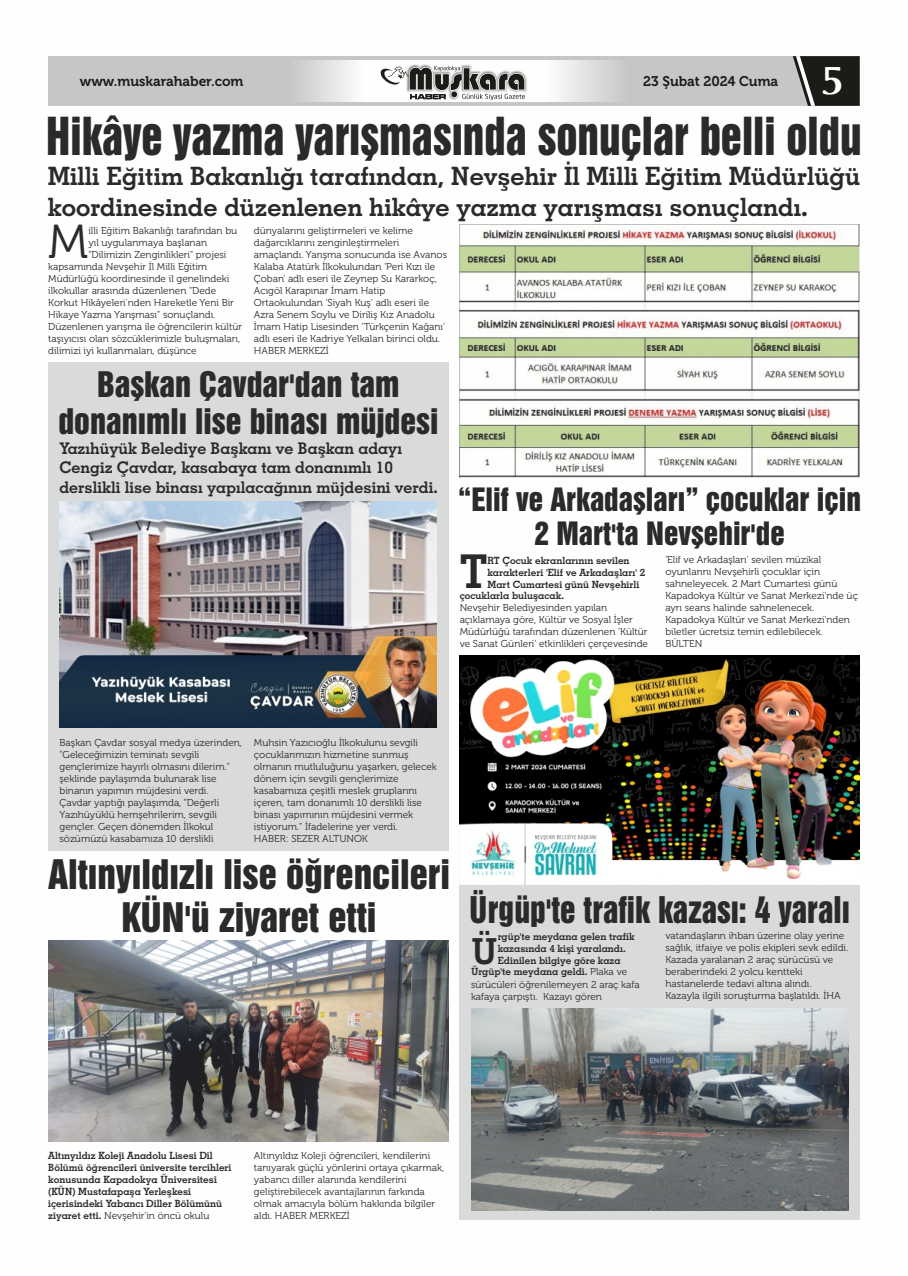
<style>
.page{position:relative;width:908px;height:1276px;background:#fff}
.page>*{position:absolute;margin:0;border:0;box-sizing:border-box;transform-origin:0 0}
.t1{font:47.8px "Swiss 921 BT";color:#2b2a29;scale:.9 1}
.t2{font:47.5px "Museo 300";color:#2b2a29}
.t3{font:46.7px "Geometric Slabserif 703 Bold BT";color:#2b2a29}
.t4{font:700 40.3px "Optima";color:#fefefe}
.t5{font:37.2px/42.9px "Swiss 921 BT";color:#2b2a29;text-align:center}
.t6{font:35.9px "Geometric Slabserif 703 Bold BT";color:#2b2a29}
.t7{font:33.6px "Swiss 921 BT";color:#2b2a29;scale:.94 1}
.t8{font:32.2px/37.1px "Swiss 921 BT";color:#2b2a29;text-align:center}
.t9{font:29.4px/33.9px "Swiss 921 BT";color:#2b2a29;text-align:center}
.t10{font:25.3px/30.3px "Geometric Slabserif 703 Bold BT";color:#2b2a29}
.t11{font:16.1px/19.3px "Geometric Slabserif 703 Bold BT";color:#2b2a29}
.t12{font:14px "Museo 700";color:#1c1b17}
.t13{font:10px/12px "Museo 300";color:#2b2a29}
.t14{font:10px/12px "Geometric Slabserif 703 Bold BT";color:#2b2a29}
.s1{font-family:"Museo 300"}
.s2{font-family:"Geometric Slabserif 703 Bold BT"}
</style>
<div class="page">
<div style="left:48px;top:56px;width:811px;height:50px;background:#c5c6c6"></div>
<img style="left:303px;top:60px;width:310px;height:42px">
<svg style="left:792px;top:56px;width:67px;height:50px;background:#3f3e3b"></svg>
<img style="left:406px;top:65px;width:121px;height:35px">
<svg style="left:379px;top:66px;width:146px;height:36px;background:#a6a6a4"></svg>
<img style="left:459px;top:224px;width:400px;height:253px">
<div style="left:459px;top:884px;width:400px;height:335px;background:#d9dada"></div>
<div style="left:48px;top:362px;width:400px;height:488px;background:#d9dada"></div>
<img style="left:60px;top:501px;width:377px;height:227px">
<img style="left:48px;top:941px;width:400px;height:200px">
<img style="left:459px;top:656px;width:400px;height:228px">
<img style="left:471px;top:1008px;width:377px;height:202px">
<h3 class="t12" style="left:80px;top:75px;width:165px">www.muskarahaber.com</h3>
<h3 class="t12" style="left:643px;top:75px;width:136px">23 Şubat 2024 Cuma</h3>
<h3 class="t4" style="left:820px;top:63px;width:26px">5</h3>
<h1 class="t1" style="left:46px;top:119px;width:907px">Hikâye yazma yarışmasında sonuçlar belli oldu</h1>
<h3 class="t10" style="left:48px;top:164px;width:813px">Milli Eğitim Bakanlığı tarafından, Nevşehir İl Milli Eğitim Müdürlüğü koordinesinde düzenlenen hikâye yazma yarışması sonuçlandı.</h3>
<h2 class="t2" style="left:48px;top:222px;width:42px">M</h2>
<p class="t13" style="left:88px;top:225px;width:150px">illi Eğitim Bakanlığı tarafından bu</p>
<p class="t13" style="left:88px;top:237px;width:120px">yıl uygulanmaya başlanan</p>
<p class="t13" style="left:88px;top:249px;width:139px">"Dilimizin Zenginlikleri" projesi</p>
<p class="t13" style="left:48px;top:261px;width:160px">kapsamında Nevşehir İl Milli Eğitim</p>
<p class="t13" style="left:48px;top:273px;width:182px">Müdürlüğü koordinesinde il genelindeki</p>
<p class="t13" style="left:48px;top:285px;width:169px">ilkokullar arasında düzenlenen "Dede</p>
<p class="t13" style="left:48px;top:297px;width:187px">Korkut Hikâyeleri'nden Hareketle Yeni Bir</p>
<p class="t13" style="left:48px;top:309px;width:168px">Hikaye Yazma Yarışması" sonuçlandı.</p>
<p class="t13" style="left:48px;top:321px;width:195px">Düzenlenen yarışma ile öğrencilerin kültür</p>
<p class="t13" style="left:48px;top:333px;width:193px">taşıyıcısı olan sözcüklerimizle buluşmaları,</p>
<p class="t13" style="left:48px;top:345px;width:150px">dilimizi iyi kullanmaları, düşünce</p>
<p class="t13" style="left:254px;top:225px;width:194px">dünyalarını geliştirmeleri ve kelime dağarcıklarını zenginleştirmeleri amaçlandı. Yarışma sonucunda ise Avanos Kalaba Atatürk İlkokulundan 'Peri Kızı ile Çoban' adlı eseri ile Zeynep Su Kararkoç, Acıgöl Karapınar İmam Hatip Ortaokulundan 'Siyah Kuş' adlı eseri ile Azra Senem Soylu ve Diriliş Kız Anadolu İmam Hatip Lisesinden 'Türkçenin Kağanı' adlı eseri ile Kadriye Yelkalan birinci oldu.<br>HABER MERKEZİ</p>
<h3 class="t8" style="left:58px;top:370px;width:381px">Başkan Çavdar'dan tam donanımlı lise binası müjdesi</h3>
<h3 class="t11" style="left:59px;top:440px;width:379px">Yazıhüyük Belediye Başkanı ve Başkan adayı<br>Cengiz Çavdar, kasabaya tam donanımlı 10 derslikli lise binası yapılacağının müjdesini verdi.</h3>
<h3 class="t9" style="left:458px;top:487px;width:404px">“Elif ve Arkadaşları” çocuklar için<br>2 Mart'ta Nevşehir'de</h3>
<p class="t14" style="left:487px;top:555px;width:143px">RT Çocuk ekranlarının sevilen</p>
<h3 class="t3" style="left:459px;top:552px;width:29px">T</h3>
<p class="t13" style="left:665px;top:555px;width:194px">'Elif ve Arkadaşları' sevilen müzikal oyunlarını Nevşehirli çocuklar için sahneleyecek. 2 Mart Cumartesi günü Kapadokya Kültür ve Sanat Merkezi'nde üç ayrı seans halinde sahnelenecek.<br>Kapadokya Kültür ve Sanat Merkezi'nden biletler ücretsiz temin edilebilecek.<br>BÜLTEN</p>
<p class="t14" style="left:487px;top:567px;width:159px">karakterleri 'Elif ve Arkadaşları' 2</p>
<p class="t14" style="left:487px;top:579px;width:153px">Mart Cumartesi günü Nevşehirli</p>
<p class="t14" style="left:459px;top:591px;width:106px">çocuklarla buluşacak.</p>
<p class="t13" style="left:459px;top:603px;width:190px">Nevşehir Belediyesinden yapılan açıklamaya göre, Kültür ve Sosyal İşler Müdürlüğü tarafından düzenlenen 'Kültür ve Sanat Günleri' etkinlikleri çerçevesinde</p>
<p class="t13" style="left:60px;top:737px;width:184px">Başkan Çavdar sosyal medya üzerinden, "Geleceğimizin teminatı sevgili gençlerimize hayırlı olmasını dilerim." şeklinde paylaşımda bulunarak lise binanın yapımın müjdesini verdi.<br>Çavdar yaptığı paylaşımda, “Değerli Yazıhüyüklü hemşehrilerim, sevgili gençler. Geçen dönemden İlkokul sözümüzü kasabamıza 10 derslikli</p>
<p class="t13" style="left:254px;top:737px;width:184px">Muhsin Yazıcıoğlu İlkokulunu sevgili çocuklarımızın hizmetine sunmuş olmanın mutluluğunu yaşarken, gelecek dönem için sevgili gençlerimize kasabamıza çeşitli meslek gruplarını içeren, tam donanımlı 10 derslikli lise binası yapımının müjdesini vermek istiyorum.” İfadelerine yer verdi.<br>HABER: SEZER ALTUNOK</p>
<h3 class="t5" style="left:48px;top:858px;width:403px">Altınyıldızlı lise öğrencileri<br>KÜN'ü ziyaret etti</h3>
<h3 class="t7" style="left:469px;top:897px;width:406px">Ürgüp'te trafik kazası: 4 yaralı</h3>
<p class="t14" style="left:497px;top:931px;width:138px">rgüp'te meydana gelen trafik</p>
<h3 class="t6" style="left:471px;top:936px;width:28px">Ü</h3>
<p class="t13" style="left:665px;top:930px;width:184px">vatandaşların ihbarı üzerine olay yerine sağlık, itfaiye ve polis ekipleri sevk edildi.<br>Kazada yaralanan 2 araç sürücüsü ve beraberindeki 2 yolcu kentteki hastanelerde tedavi altına alındı.<br>Kazayla ilgili soruşturma başlatıldı. İHA</p>
<p class="t14" style="left:497px;top:943px;width:129px">kazasında 4 kişi yaralandı.</p>
<p class="t14" style="left:497px;top:955px;width:124px">Edinilen bilgiye göre kaza</p>
<p class="t14" style="left:471px;top:967px;width:158px">Ürgüp'te meydana geldi. <span class="s1">Plaka ve</span></p>
<p class="t13" style="left:471px;top:979px;width:170px">sürücüleri öğrenilemeyen 2 araç kafa kafaya çarpıştı. Kazayı gören</p>
<p class="t14" style="left:48px;top:1150px;width:185px">Altınyıldız Koleji Anadolu Lisesi Dil Bölümü öğrencileri üniversite tercihleri konusunda Kapadokya Üniversitesi (KÜN) Mustafapaşa Yerleşkesi içerisindeki Yabancı Diller Bölümünü</p>
<p class="t13" style="left:48px;top:1210px;width:163px"><span class="s2">ziyaret etti.</span> Nevşehir'in öncü okulu</p>
<p class="t13" style="left:254px;top:1150px;width:192px">Altınyıldız Koleji öğrencileri, kendilerini tanıyarak güçlü yönlerini ortaya çıkarmak, yabancı diller alanında kendilerini geliştirebilecek avantajlarının farkında olmak amacıyla bölüm hakkında bilgiler aldı. HABER MERKEZİ</p>
</div>
